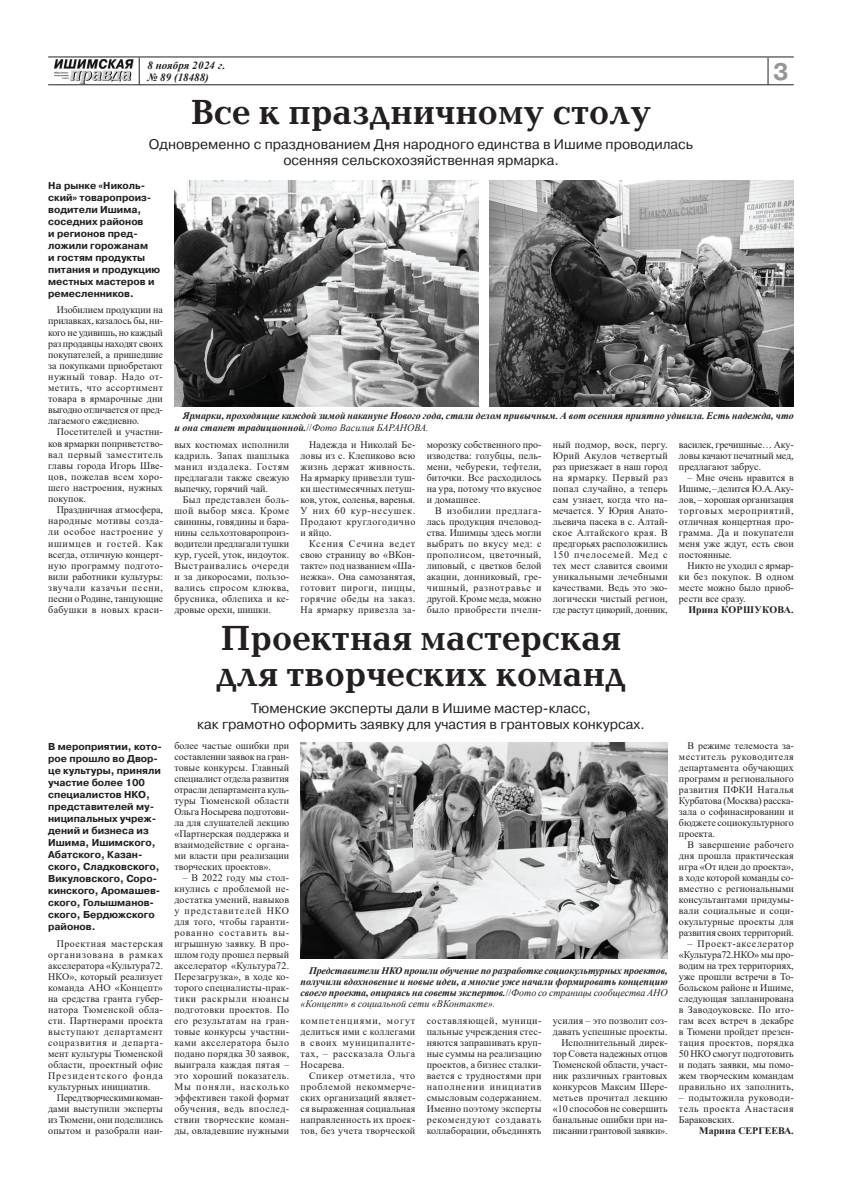
<style>
.page{position:relative;width:842px;height:1191px;background:#fff}
.page>*{position:absolute;margin:0;border:0;box-sizing:border-box;transform-origin:0 0}
.t1{font:700 36px/36px "Baltica C";color:#231f20}
.t2{font:700 23.9px "Pragmatica C";color:#939598}
.t3{font:14px/16px "Pragmatica C";color:#231f20;text-align:center}
.t4{font:italic 700 11px/12px "Times New Roman";color:#231f20}
.t5{font:10px/11px "Times New Roman";letter-spacing:.005em;color:#231f20;text-align:justify}
.t6{font:700 10px/12px "Pragmatica C";color:#231f20}
.t7{font:italic 700 10px/11.1px "Times New Roman";color:#231f20;text-align:justify}
.t8{font:700 10px "Times New Roman";color:#231f20}
.s1{font-weight:400;font-style:normal}
.s2{font-weight:400}
</style>
<div class="page">
<img style="left:48px;top:78px;width:746px;height:7px">
<hr style="left:48px;top:85px;width:746px;height:1px;background:#231f20">
<hr style="left:48px;top:57px;width:746px;height:1px;background:#231f20">
<svg style="left:139px;top:58px;width:1px;height:27px"></svg>
<svg style="left:768px;top:58px;width:1px;height:27px"></svg>
<img style="left:54px;top:59px;width:79px;height:24px">
<img style="left:490px;top:181px;width:304px;height:225px">
<img style="left:174px;top:181px;width:304px;height:225px">
<img style="left:301px;top:742px;width:367px;height:216px">
<p class="t4" style="left:147px;top:59px;width:79px">8 ноября 2024 г. № 89 (18488)</p>
<h2 class="t2" style="left:773px;top:59px;width:17px">3</h2>
<h1 class="t1" style="left:191px;top:96px;width:462px">Все к праздничному столу</h1>
<h3 class="t3" style="left:149px;top:137px;width:546px">Одновременно с празднованием Дня народного единства в Ишиме проводилась осенняя сельскохозяйственная ярмарка.</h3>
<p class="t6" style="left:48px;top:179px;width:113px">На рынке «Николь&shy;ский» товаропроиз&shy;водители Ишима, соседних районов<br>и регионов пред&shy;ложили горожанам<br>и гостям продукты питания и продукцию местных мастеров и ремесленников.</p>
<p class="t5" style="left:48px;top:304px;width:116px;text-indent:8px">Изобилием продукции на прилавках, казалось бы, ни&shy;кого не удивишь, но каждый раз продавцы находят своих покупателей, а пришедшие за покупками приобретают нужный товар. Надо от&shy;метить, что ассортимент товара в ярмарочные дни выгодно отличается от пред&shy;лагаемого ежедневно.</p>
<p class="t5" style="left:48px;top:426px;width:116px;text-indent:8px">Посетителей и участни&shy;ков ярмарки поприветство&shy;вал первый заместитель главы города Игорь Шве&shy;цов, пожелав всем хоро&shy;шего настроения, нужных покупок.</p>
<p class="t5" style="left:48px;top:504px;width:116px;text-indent:8px">Праздничная атмосфера, народные мотивы созда&shy;ли особое настроение у ишимцев и гостей. Как всегда, отличную концерт&shy;ную программу подгото&shy;вили работники культуры: звучали казачьи песни, песни о Родине, танцующие бабушки в новых краси-</p>
<p class="t7" style="left:174px;top:410px;width:621px;text-indent:8px">Ярмарки, проходящие каждой зимой накануне Нового года, стали делом привычным. А вот осенняя приятно удивила. Есть надежда, что и она станет традиционной.<span class="s1">//</span><span class="s2">Фото Василия БАРАНОВА.</span></p>
<p class="t5" style="left:427px;top:438px;width:116px">морозку собственного про&shy;изводства: голубцы, пель&shy;мени, чебуреки, тефтели, биточки. Все расходилось на ура, потому что вкусное и домашнее.</p>
<p class="t5" style="left:427px;top:504px;width:116px;text-indent:8px">В изобилии предлага&shy;лась продукция пчеловод&shy;ства. Ишимцы здесь могли выбрать по вкусу мед: с прополисом, цветочный, липовый, с цветков белой акации, донниковый, гре&shy;чишный, разнотравье и другой. Кроме меда, можно было приобрести пчели-</p>
<p class="t5" style="left:553px;top:438px;width:116px">ный подмор, воск, пергу.<br>Юрий Акулов четвертый раз приезжает в наш город на ярмарку. Первый раз попал случайно, а теперь сам узнает, когда что на&shy;мечается. У Юрия Анато&shy;льевича пасека в с. Алтай&shy;ское Алтайского края. В предгорьях расположились 150 пчелосемей. Мед с тех мест славится своими уникальными лечебными качествами. Ведь это эко&shy;логически чистый регион, где растут цикорий, донник,</p>
<p class="t5" style="left:679px;top:438px;width:116px">василек, гречишные… Аку&shy;ловы качают печатный мед, предлагают забрус.</p>
<p class="t5" style="left:300px;top:438px;width:116px;text-indent:8px">Надежда и Николай Бе&shy;ловы из с. Клепиково всю жизнь держат живность.<br>На ярмарку привезли туш&shy;ки шестимесячных петуш&shy;ков, уток, соленья, варенья.<br>У них 60 кур-несушек.<br>Продают круглогодично и яйцо.</p>
<p class="t5" style="left:300px;top:537px;width:116px;text-indent:8px">Ксения Сечина ведет свою страницу во «ВКон&shy;такте» под названием «Ша&shy;нежка». Она самозанятая, готовит пироги, пиццы, горячие обеды на заказ.<br>На ярмарку привезла за-</p>
<p class="t5" style="left:174px;top:438px;width:116px">вых костюмах исполнили кадриль. Запах шашлыка манил издалека. Гостям предлагали также свежую выпечку, горячий чай.</p>
<p class="t5" style="left:174px;top:493px;width:116px;text-indent:8px">Был представлен боль&shy;шой выбор мяса. Кроме свинины, говядины и бара&shy;нины сельхозтоваропроиз&shy;водители предлагали тушки кур, гусей, уток, индоуток.<br>Выстраивались очереди и за дикоросами, пользо&shy;вались спросом клюква, брусника, облепиха и ке&shy;дровые орехи, шишки.</p>
<p class="t5" style="left:679px;top:471px;width:116px;text-indent:8px">– Мне очень нравится в Ишиме, – делится Ю.А. Аку&shy;лов, – хорошая организация торговых мероприятий, отличная концертная про&shy;грамма. Да и покупатели меня уже ждут, есть свои постоянные.</p>
<p class="t5" style="left:679px;top:559px;width:116px;text-indent:8px">Никто не уходил с ярмар&shy;ки без покупок. В одном месте можно было приоб&shy;рести все сразу.</p>
<p class="t8" style="left:688px;top:602px;width:107px">Ирина КОРШУКОВА.</p>
<p class="t6" style="left:48px;top:740px;width:115px">В мероприятии, кото&shy;рое прошло во Двор&shy;це культуры, приняли участие более 100 специалистов НКО, представителей му&shy;ниципальных учреж&shy;дений и бизнеса из<br>Ишима, Ишимского,<br>Абатского, Казан&shy;ского, Сладковского,<br>Викуловского, Соро&shy;кинского, Аромашев&shy;ского, Голышманов&shy;ского, Бердюжского районов.</p>
<p class="t5" style="left:48px;top:937px;width:116px;text-indent:8px">Проектная мастерская организована в рамках акселератора «Культура72.<br>НКО», который реализует команда АНО «Концепт» на средства гранта губер&shy;натора Тюменской обла&shy;сти. Партнерами проекта выступают департамент соцразвития и департа&shy;мент культуры Тюменской области, проектный офис Президентского фонда культурных инициатив.</p>
<p class="t5" style="left:48px;top:1091px;width:116px;text-indent:8px">Перед творческими коман&shy;дами выступили эксперты из Тюмени, они поделились опытом и разобрали наи-</p>
<h1 class="t1" style="left:216px;top:621px;width:411px">Проектная мастерская для творческих команд</h1>
<h3 class="t3" style="left:197px;top:700px;width:449px">Тюменские эксперты дали в Ишиме мастер-класс,<br>как грамотно оформить заявку для участия в грантовых конкурсах.</h3>
<p class="t5" style="left:174px;top:740px;width:116px">более частые ошибки при составлении заявок на гран&shy;товые конкурсы. Главный специалист отдела развития отрасли департамента куль&shy;туры Тюменской области Ольга Носырева подготови&shy;ла для слушателей лекцию «Партнерская поддержка и взаимодействие с органа&shy;ми власти при реализации творческих проектов».</p>
<p class="t5" style="left:174px;top:872px;width:116px;text-indent:8px">– В 2022 году мы стол&shy;кнулись с проблемой не&shy;достатка умений, навыков у представителей НКО для того, чтобы гаранти&shy;рованно составить вы&shy;игрышную заявку. В про&shy;шлом году прошел первый акселератор «Культура72.<br>Перезагрузка», в ходе ко&shy;торого специалисты-прак&shy;тики раскрыли нюансы подготовки проектов. По его результатам на гран&shy;товые конкурсы участни&shy;ками акселератора было подано порядка 30 заявок, выиграла каждая пятая – это хороший показатель.<br>Мы поняли, насколько эффективен такой формат обучения, ведь впослед&shy;ствии творческие коман&shy;ды, овладевшие нужными</p>
<p class="t7" style="left:300px;top:964px;width:369px;text-indent:8px">Представители НКО прошли обучение по разработке социокультурных проектов, получили вдохновение и новые идеи, а многие уже начали формировать концепцию своего проекта, опираясь на советы экспертов.<span class="s1">//</span><span class="s2">Фото со страницы сообщества АНО «Концепт» в социальной сети «ВКонтакте».</span></p>
<p class="t5" style="left:300px;top:1014px;width:116px">компетенциями, могут делиться ими с коллегами в своих муниципалите&shy;тах, – рассказала Ольга Носарева.</p>
<p class="t5" style="left:300px;top:1069px;width:116px;text-indent:9px">Спикер отметила, что проблемой некоммерче&shy;ских организаций являет&shy;ся выраженная социальная направленность их проек&shy;тов, без учета творческой</p>
<p class="t5" style="left:427px;top:1014px;width:116px">составляющей, муници&shy;пальные учреждения стес&shy;няются запрашивать круп&shy;ные суммы на реализацию проектов, а бизнес сталки&shy;вается с трудностями при наполнении инициатив смысловым содержанием.<br>Именно поэтому эксперты рекомендуют создавать коллаборации, объединять</p>
<p class="t5" style="left:553px;top:1014px;width:116px;text-align:right">усилия – это позволит соз&shy;давать успешные проекты.<br>Исполнительный дирек&shy;тор Совета надежных отцов<br>Тюменской области, участ&shy;ник различных грантовых конкурсов Максим Шере&shy;метьев прочитал лекцию «10 способов не совершить банальные ошибки при на&shy;писании грантовой заявки».</p>
<p class="t5" style="left:679px;top:740px;width:116px;text-indent:8px">В режиме телемоста за&shy;меститель руководителя департамента обучающих программ и регионального развития ПФКИ Наталья Курбатова (Москва) расска&shy;зала о софинасировании и бюджете социокультурного проекта.</p>
<p class="t5" style="left:679px;top:839px;width:116px;text-indent:8px">В завершение рабочего дня прошла практическая игра «От идеи до проекта», в ходе которой команды со&shy;вместно с региональными консультантами придумы&shy;вали социальные и соци&shy;окультурные проекты для развития своих территорий.</p>
<p class="t5" style="left:679px;top:938px;width:116px;text-indent:8px">– Проект-акселератор «Культура72.НКО» мы про&shy;водим на трех территориях, уже прошли встречи в То&shy;больском районе и Ишиме, следующая запланирована в Заводоуковске. По ито&shy;гам всех встреч в декабре в Тюмени пройдет презен&shy;тация проектов, порядка 50 НКО смогут подготовить и подать заявки, мы помо&shy;жем творческим командам правильно их заполнить,</p>
<p class="t5" style="left:679px;top:1091px;width:116px">– подытожила руководи&shy;тель проекта Анастасия Бараковских.</p>
<p class="t8" style="left:699px;top:1123px;width:96px">Марина СЕРГЕЕВА.</p>
</div>
